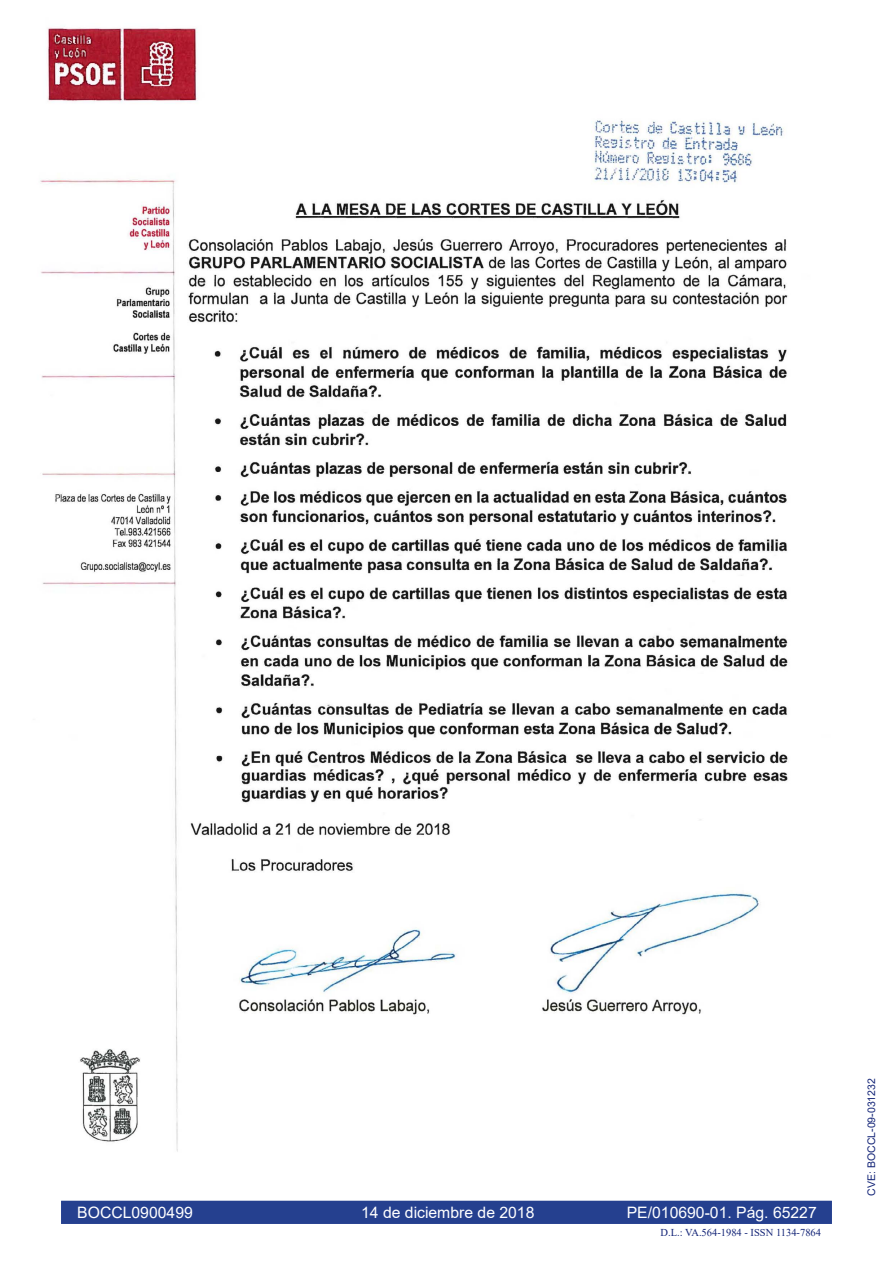
<style>
.page{position:relative;width:893px;height:1263px;background:#fff}
.page>*{position:absolute;margin:0;border:0;box-sizing:border-box;transform-origin:0 0}
.t1{font:15.75px "Arial";color:#fff}
.t2{font:10.5px "Times New Roman";color:#132477}
.t3{font:10.5px "Arial";color:#132477}
</style>
<div class="page">
<div style="left:60px;top:1200px;width:773px;height:25px;background:#25408f"></div>
<div style="left:60px;top:1199px;width:773px;height:26px;border:2px solid #fff"></div>
<img style="left:40px;top:27px;width:793px;height:1173px">
<p class="t1" style="left:77px;top:1202px;width:117px">BOCCL0900499</p>
<p class="t1" style="left:361px;top:1202px;width:175px">14 de diciembre de 2018</p>
<p class="t1" style="left:627px;top:1202px;width:192px">PE/010690-01. Pág. 65227</p>
<p class="t2" style="left:661px;top:1225px;width:162px">D.L.: VA.564-1984 - ISSN 1134-7864</p>
<p class="t3" style="left:864px;top:1195px;width:119px;rotate:-90deg">CVE: BOCCL-09-031232</p>
</div>
